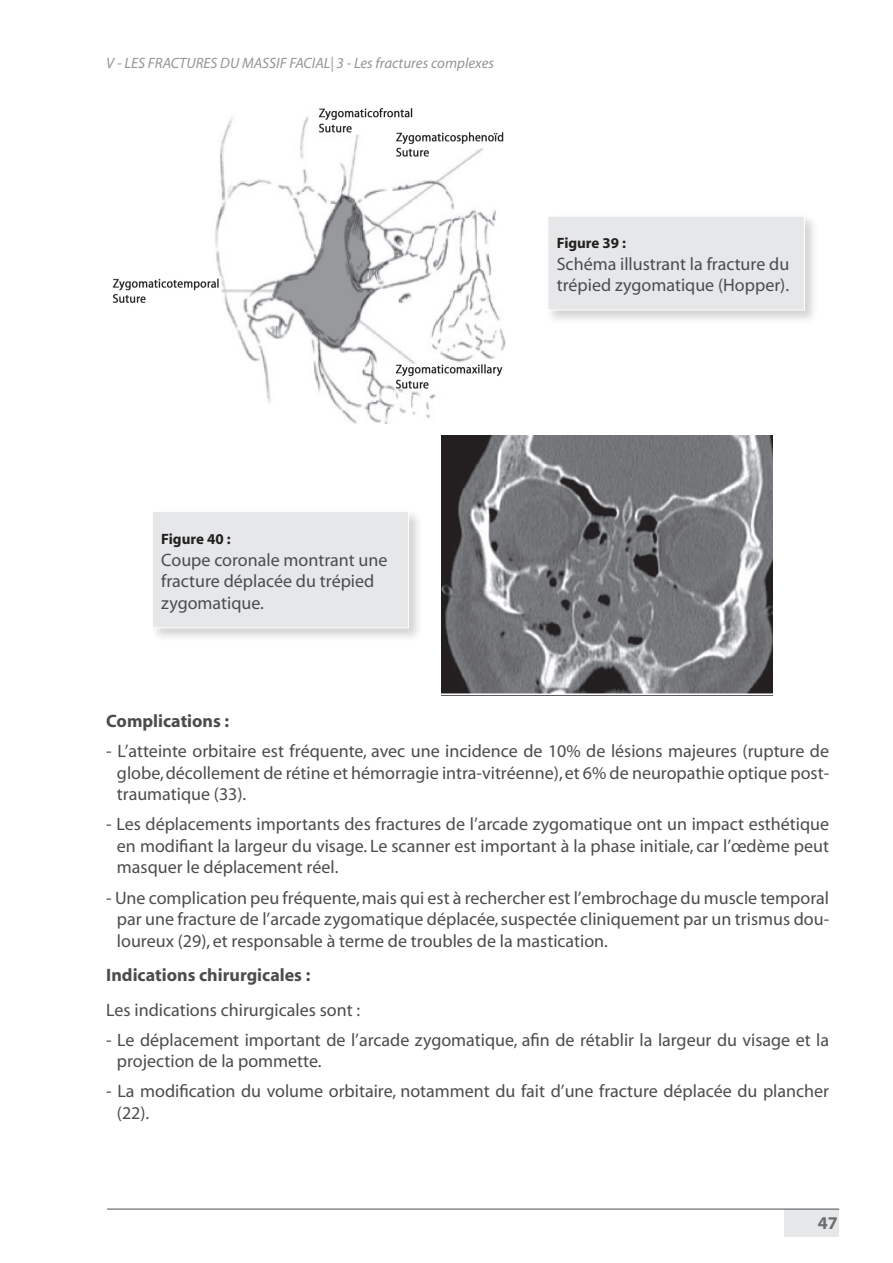
<style>
.page{position:relative;width:893px;height:1263px;background:#fff}
.page>*{position:absolute;margin:0;border:0;box-sizing:border-box;transform-origin:0 0}
.t1{font:18px/21.6px "Myriad";color:#4b4c4d}
.t2{font:700 18px "Myriad";color:#4b4c4d}
.t3{font:700 18px "Myriad";color:#6c6d70}
.t4{font:italic 15px "Myriad";color:#939598}
.t5{font:700 15px "Myriad";color:#231f20}
</style>
<div class="page">
<div style="left:784px;top:1209px;width:55px;height:27px;background:#e6e7e9"></div>
<hr style="left:107px;top:1209px;width:732px;height:1px;background:#4b4c4d">
<img style="left:112px;top:108px;width:394px;height:316px">
<div style="left:545px;top:214px;width:285px;height:117px;background:#231f20;opacity:.2"></div>
<div style="left:548px;top:216px;width:256px;height:94px;background:#e6e7e9"></div>
<div style="left:547px;top:216px;width:258px;height:94px;border:1px solid #fff"></div>
<img style="left:441px;top:436px;width:332px;height:260px">
<div style="left:150px;top:509px;width:279px;height:140px;background:#231f20;opacity:.2"></div>
<div style="left:152px;top:511px;width:257px;height:117px;background:#e6e7e9"></div>
<div style="left:152px;top:511px;width:257px;height:117px;border:1px solid #fff"></div>
<p class="t4" style="left:106px;top:56px;width:389px">V - LES FRACTURES DU MASSIF FACIAL| 3 - Les fractures complexes</p>
<p class="t5" style="left:557px;top:235px;width:71px">Figure 39 :</p>
<p class="t1" style="left:557px;top:254px;width:234px">Schéma illustrant la fracture du trépied zygomatique (Hopper).</p>
<p class="t5" style="left:161px;top:531px;width:71px">Figure 40 :</p>
<p class="t1" style="left:161px;top:550px;width:228px">Coupe coronale montrant une fracture déplacée du trépied zygomatique.</p>
<p class="t2" style="left:106px;top:711px;width:124px">Complications :</p>
<p class="t1" style="left:117px;top:741px;width:714px;text-align:justify;text-indent:-11px">- L’atteinte orbitaire est fréquente, avec une incidence de 10% de lésions majeures (rupture de globe, décollement de rétine et hémorragie intra-vitréenne), et 6% de neuropathie optique post&shy;traumatique (33).</p>
<p class="t1" style="left:117px;top:814px;width:714px;text-align:justify;text-indent:-11px">- Les déplacements importants des fractures de l’arcade zygomatique ont un impact esthétique en modifiant la largeur du visage. Le scanner est important à la phase initiale, car l’œdème peut masquer le déplacement réel.</p>
<p class="t1" style="left:117px;top:887px;width:714px;text-align:justify;text-indent:-11px">- Une complication peu fréquente, mais qui est à rechercher est l’embrochage du muscle temporal par une fracture de l’arcade zygomatique déplacée, suspectée cliniquement par un trismus dou&shy;loureux (29), et responsable à terme de troubles de la mastication.</p>
<p class="t2" style="left:106px;top:966px;width:206px">Indications chirurgicales :</p>
<p class="t1" style="left:106px;top:999px;width:255px">Les indications chirurgicales sont :</p>
<p class="t1" style="left:117px;top:1029px;width:714px;text-indent:-11px">- Le déplacement important de l’arcade zygomatique, afin de rétablir la largeur du visage et la projection de la pommette.</p>
<p class="t1" style="left:117px;top:1081px;width:714px;text-indent:-11px">- La modification du volume orbitaire, notamment du fait d’une fracture déplacée du plancher (22).</p>
<p class="t3" style="left:818px;top:1213px;width:21px">47</p>
</div>
